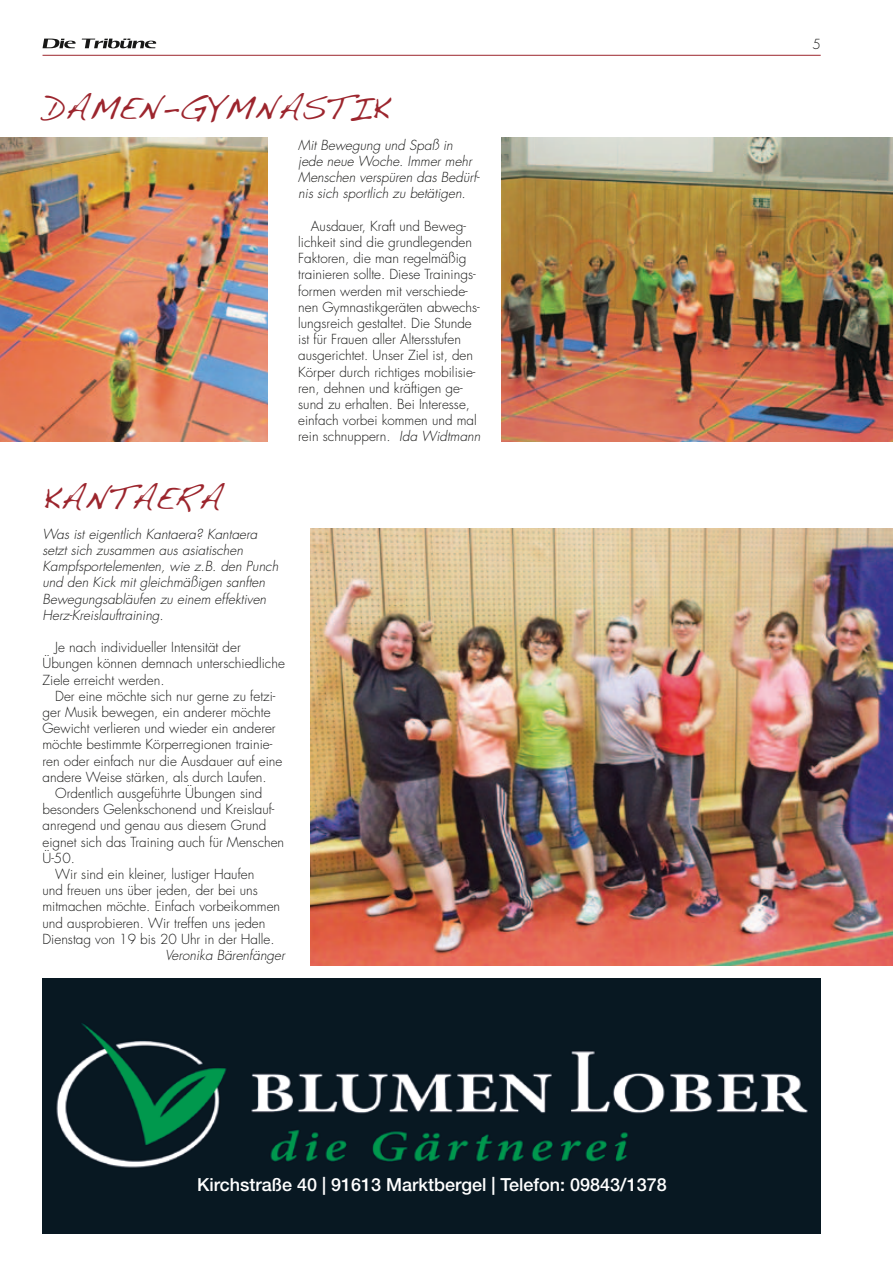
<style>
.page{position:relative;width:893px;height:1263px;background:#fff}
.page>*{position:absolute;margin:0;border:0;box-sizing:border-box;transform-origin:0 0}
.t1{font:33px "Handwriting Dakota";color:#9c252d}
.t2{font:500 18px "Helvetica Neue";color:#fff}
.t3{font:300 13.5px/16.2px "Futura";color:#181817}
.t4{font:italic 300 13.5px/16.2px "Futura";color:#181817}
.s1{font-style:italic}
</style>
<div class="page">
<svg style="left:43px;top:39px;width:113px;height:9px"></svg>
<hr style="left:43px;top:55px;width:778px;height:1px;background:#9c252d">
<img style="left:43px;top:978px;width:778px;height:255px">
<img style="left:502px;top:138px;width:391px;height:303px">
<img style="left:0;top:138px;width:268px;height:303px">
<img style="left:310px;top:528px;width:583px;height:438px">
<h1 class="t1" style="left:43px;top:88px;width:208px">DAMEN-GYMNASTI</h1>
<h1 class="t1" style="left:371px;top:88px;width:19px">K</h1>
<p class="t4" style="left:298px;top:137px;width:183px">Mit Bewegung und Spaß in jede neue Woche. Immer mehr<br>Menschen verspüren das Bedürf&shy;nis sich sportlich zu betätigen.</p>
<p class="t3" style="left:298px;top:218px;width:184px;text-indent:13px">Ausdauer, Kraft und Beweg&shy;lichkeit sind die grundlegenden<br>Faktoren, die man regelmäßig trainieren sollte. Diese Trainings&shy;formen werden mit verschiede&shy;nen Gymnastikgeräten abwechs&shy;lungsreich gestaltet. Die Stunde ist für Frauen aller Altersstufen ausgerichtet. Unser Ziel ist, den<br>Körper durch richtiges mobilisie&shy;ren, dehnen und kräftigen ge&shy;sund zu erhalten. Bei Interesse, einfach vorbei kommen und mal rein schnuppern. <span class="s1">Ida Widtmann</span></p>
<h1 class="t1" style="left:43px;top:478px;width:181px">KANTAERA</h1>
<p class="t4" style="left:43px;top:526px;width:237px">Was ist eigentlich Kantaera? Kantaera setzt sich zusammen aus asiatischen Kampfsportelementen, wie z.B. den Punch und den Kick mit gleichmäßigen sanften Bewegungsabläufen zu einem effektiven Herz-Kreislauftraining.</p>
<p class="t3" style="left:43px;top:639px;width:244px;text-indent:13px">Je nach individueller Intensität der<br>Übungen können demnach unterschiedliche<br>Ziele erreicht werden.</p>
<p class="t3" style="left:43px;top:688px;width:241px;text-indent:13px">Der eine möchte sich nur gerne zu fetzi&shy;ger Musik bewegen, ein anderer möchte Gewicht verlieren und wieder ein anderer möchte bestimmte Körperregionen trainie&shy;ren oder einfach nur die Ausdauer auf eine andere Weise stärken, als durch Laufen.</p>
<p class="t3" style="left:55px;top:785px;width:209px">Ordentlich ausgeführte Übungen sind</p>
<p class="t3" style="left:43px;top:801px;width:233px">besonders Gelenkschonend und Kreislauf-</p>
<p class="t3" style="left:43px;top:817px;width:225px">anregend und genau aus diesem Grund</p>
<p class="t3" style="left:43px;top:834px;width:243px">eignet sich das Training auch für Menschen</p>
<p class="t3" style="left:43px;top:850px;width:34px">Ü-50.</p>
<p class="t3" style="left:55px;top:866px;width:201px">Wir sind ein kleiner, lustiger Haufen</p>
<p class="t3" style="left:43px;top:882px;width:217px">und freuen uns über jeden, der bei uns</p>
<p class="t3" style="left:43px;top:898px;width:239px">mitmachen möchte. Einfach vorbeikommen</p>
<p class="t3" style="left:43px;top:915px;width:224px">und ausprobieren. Wir treffen uns jeden</p>
<p class="t3" style="left:43px;top:931px;width:234px">Dienstag von 19 bis 20 Uhr in der Halle.</p>
<p class="t4" style="left:165px;top:947px;width:121px">Veronika Bärenfänger</p>
<h2 class="t2" style="left:197px;top:1174px;width:471px">Kirchstraße 40 | 91613 Marktbergel | Telefon: 09843/1378</h2>
<p class="t3" style="left:812px;top:36px;width:10px">5</p>
</div>
